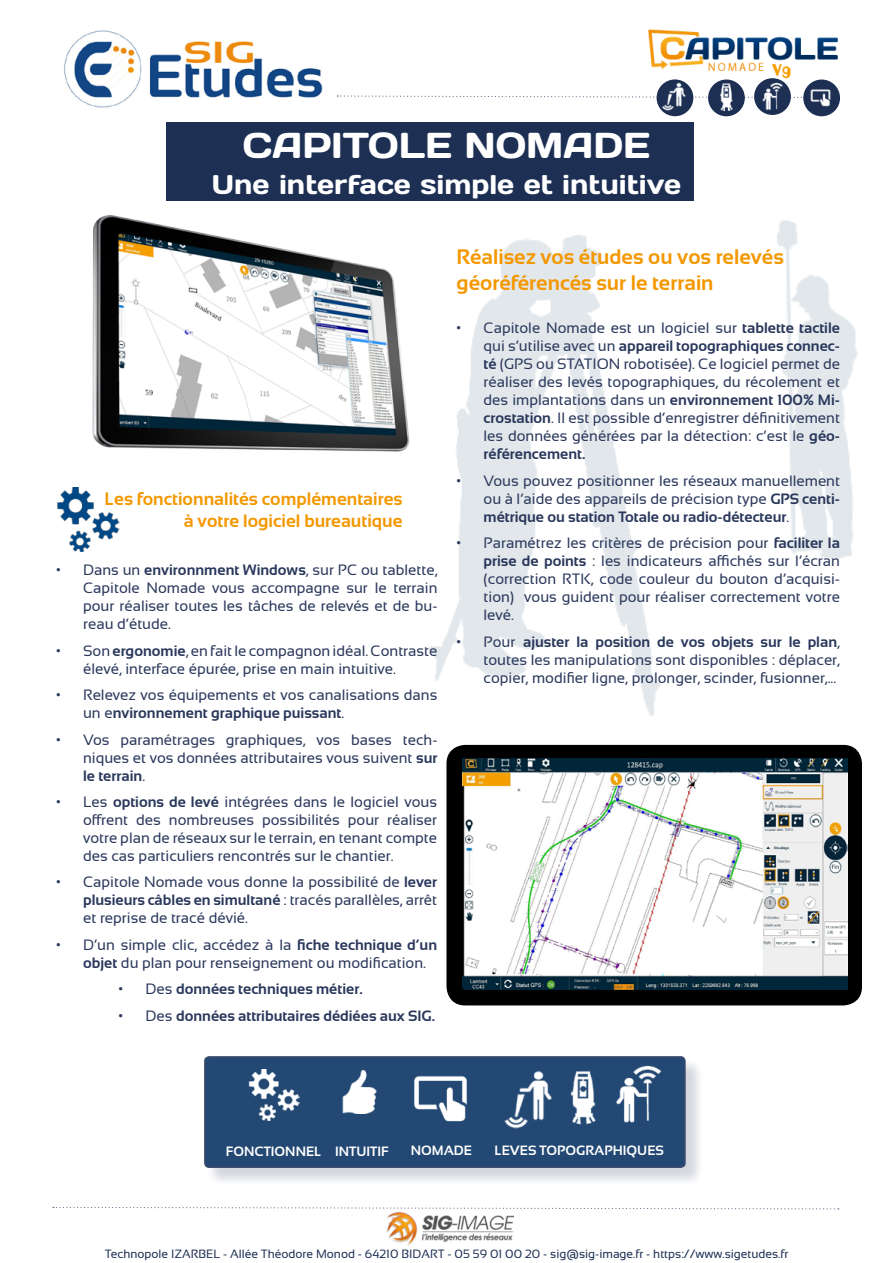
<style>
.page{position:relative;width:893px;height:1263px;background:#fff}
.page>*{position:absolute;margin:0;border:0;box-sizing:border-box;transform-origin:0 0}
.t1{font:36px "Days";color:#fff}
.t2{font:27px "Days";color:#fff}
.t3{font:700 21px/25.2px "Sansation";color:#f49800}
.t4{font:700 18px/21.6px "Sansation";color:#f49800;text-align:right}
.t5{font:15px/18px "Sansation";color:#29375b;text-align:justify}
.t6{font:700 15px "Sansation";color:#29375b}
.t7{font:700 13.5px "Sansation";color:#fff}
.t8{font:13.5px "Lemondrop";color:#f59e00}
.t9{font:12px "Sansation";color:#1d3054}
.s1{font-weight:700}
.s2{font-weight:400}
</style>
<div class="page">
<img style="left:429px;top:166px;width:433px;height:593px">
<div style="left:206px;top:1058px;width:499px;height:129px;background:#1d3054;opacity:.22"></div>
<div style="left:205px;top:1057px;width:480px;height:110px;background:#224873;border-radius:4px"></div>
<div style="left:204px;top:1056px;width:482px;height:112px;border:2px solid #1d3054;border-radius:4px"></div>
<div style="left:447px;top:746px;width:414px;height:259px;background:#000;border-radius:18px"></div>
<div style="left:446px;top:745px;width:416px;height:260px;border:2px solid #000;border-radius:18px"></div>
<svg style="left:337px;top:95px;width:465px;height:4px"></svg>
<svg style="left:53px;top:1206px;width:786px;height:4px"></svg>
<img style="left:69px;top:528px;width:51px;height:23px">
<img style="left:64px;top:30px;width:259px;height:78px">
<img style="left:648px;top:29px;width:189px;height:42px">
<img style="left:462px;top:758px;width:385px;height:232px">
<img style="left:57px;top:200px;width:431px;height:328px">
<img style="left:414px;top:1076px;width:53px;height:46px">
<img style="left:342px;top:1070px;width:35px;height:43px">
<img style="left:504px;top:1070px;width:48px;height:59px">
<img style="left:570px;top:1071px;width:26px;height:54px">
<img style="left:616px;top:1065px;width:46px;height:58px">
<img style="left:248px;top:1070px;width:51px;height:51px">
<img style="left:657px;top:79px;width:36px;height:37px;border-radius:18px">
<div style="left:708px;top:80px;width:37px;height:36px;background:#1d3054;border-radius:50%"></div>
<svg style="left:754px;top:78px;width:37px;height:37px"></svg>
<img style="left:655px;top:79px;width:37px;height:36px">
<img style="left:710px;top:81px;width:33px;height:32px">
<img style="left:758px;top:81px;width:29px;height:31px">
<img style="left:803px;top:80px;width:37px;height:36px;border-radius:18px">
<img style="left:803px;top:80px;width:34px;height:34px">
<img style="left:386px;top:1212px;width:127px;height:34px">
<div style="left:166px;top:122px;width:527px;height:78px;background:#1d3054"></div>
<h1 class="t1" style="left:243px;top:123px;width:409px">CAPITOLE NOMADE</h1>
<h2 class="t2" style="left:212px;top:167px;width:471px">Une interface simple et intuitive</h2>
<p class="t8" style="left:772px;top:61px;width:21px">V9</p>
<p class="t4" style="left:105px;top:488px;width:299px">Les fonctionnalités complémentaires à votre logiciel bureautique</p>
<p class="t5" style="left:83px;top:561px;width:356px;text-indent:-27px">• Dans un <span class="s1">environnment Windows</span>, sur PC ou tablette, Capitole Nomade vous accompagne sur le terrain pour réaliser toutes les tâches de relevés et de bu&shy;reau d’étude.</p>
<p class="t5" style="left:83px;top:641px;width:356px;text-indent:-27px">• Son <span class="s1">ergonomie</span>, en fait le compagnon idéal. Contraste élevé, interface épurée, prise en main intuitive.</p>
<p class="t5" style="left:83px;top:686px;width:356px;text-indent:-27px">• Relevez vos équipements et vos canalisations dans un e<span class="s1">nvironnement graphique puissant</span>.</p>
<p class="t5" style="left:83px;top:730px;width:356px;text-indent:-27px">• Vos paramétrages graphiques, vos bases tech&shy;niques et vos données attributaires vous suivent <span class="s1">sur le terrain</span>.</p>
<p class="t5" style="left:83px;top:793px;width:356px;text-indent:-27px">• Les <span class="s1">options de levé</span> intégrées dans le logiciel vous offrent des nombreuses possibilités pour réaliser votre plan de réseaux sur le terrain, en tenant compte des cas particuliers rencontrés sur le chantier.</p>
<p class="t5" style="left:83px;top:873px;width:356px;text-indent:-27px">• Capitole Nomade vous donne la possibilité de <span class="s1">lever plusieurs câbles en simultané</span> : tracés parallèles, arrêt et reprise de tracé dévié.</p>
<p class="t5" style="left:83px;top:936px;width:355px;text-indent:-27px">• D’un simple clic, accédez à la <span class="s1">fiche technique d’un objet</span> du plan pour renseignement ou modification.</p>
<p class="t6" style="left:118px;top:981px;width:246px"><span class="s2">• Des</span> données techniques métier.</p>
<p class="t6" style="left:118px;top:1007px;width:318px"><span class="s2">• Des</span> données attributaires dédiées aux SIG.</p>
<h3 class="t3" style="left:457px;top:245px;width:329px">Réalisez vos études ou vos relevés géoréférencés sur le terrain</h3>
<p class="t5" style="left:484px;top:319px;width:358px;text-indent:-27px">• Capitole Nomade est un logiciel sur <span class="s1">tablette tactile </span>qui s’utilise avec un <span class="s1">appareil topographiques connec&shy;té</span> (GPS ou STATION robotisée). Ce logiciel permet de réaliser des levés topographiques, du récolement et des implantations dans un <span class="s1">environnement 100% Mi&shy;crostation</span>. Il est possible d’enregistrer définitivement les données générées par la détection: c’est le <span class="s1">géo&shy;référencement.</span></p>
<p class="t5" style="left:484px;top:472px;width:358px;text-indent:-27px">• Vous pouvez positionner les réseaux manuellement ou à l’aide des appareils de précision type <span class="s1">GPS centi&shy;métrique ou station Totale ou radio-détecteur</span>.</p>
<p class="t5" style="left:484px;top:534px;width:358px;text-indent:-27px">• Paramétrez les critères de précision pour <span class="s1">faciliter la prise de points</span> : les indicateurs affichés sur l’écran (correction RTK, code couleur du bouton d’acquisi&shy;tion) vous guident pour réaliser correctement votre levé.</p>
<p class="t5" style="left:484px;top:633px;width:358px;text-indent:-27px">• Pour <span class="s1">ajuster la position de vos objets sur le plan</span>, toutes les manipulations sont disponibles : déplacer, copier, modifier ligne, prolonger, scinder, fusionner,...</p>
<p class="t7" style="left:226px;top:1144px;width:164px">FONCTIONNEL INTUITIF</p>
<p class="t7" style="left:411px;top:1143px;width:63px">NOMADE</p>
<p class="t7" style="left:495px;top:1143px;width:171px">LEVES TOPOGRAPHIQUES</p>
<p class="t9" style="left:105px;top:1247px;width:685px">Technopole IZARBEL - Allée Théodore Monod - 64210 BIDART - 05 59 01 00 20 - sig@sig-image.fr - https://www.sigetudes.fr</p>
</div>
